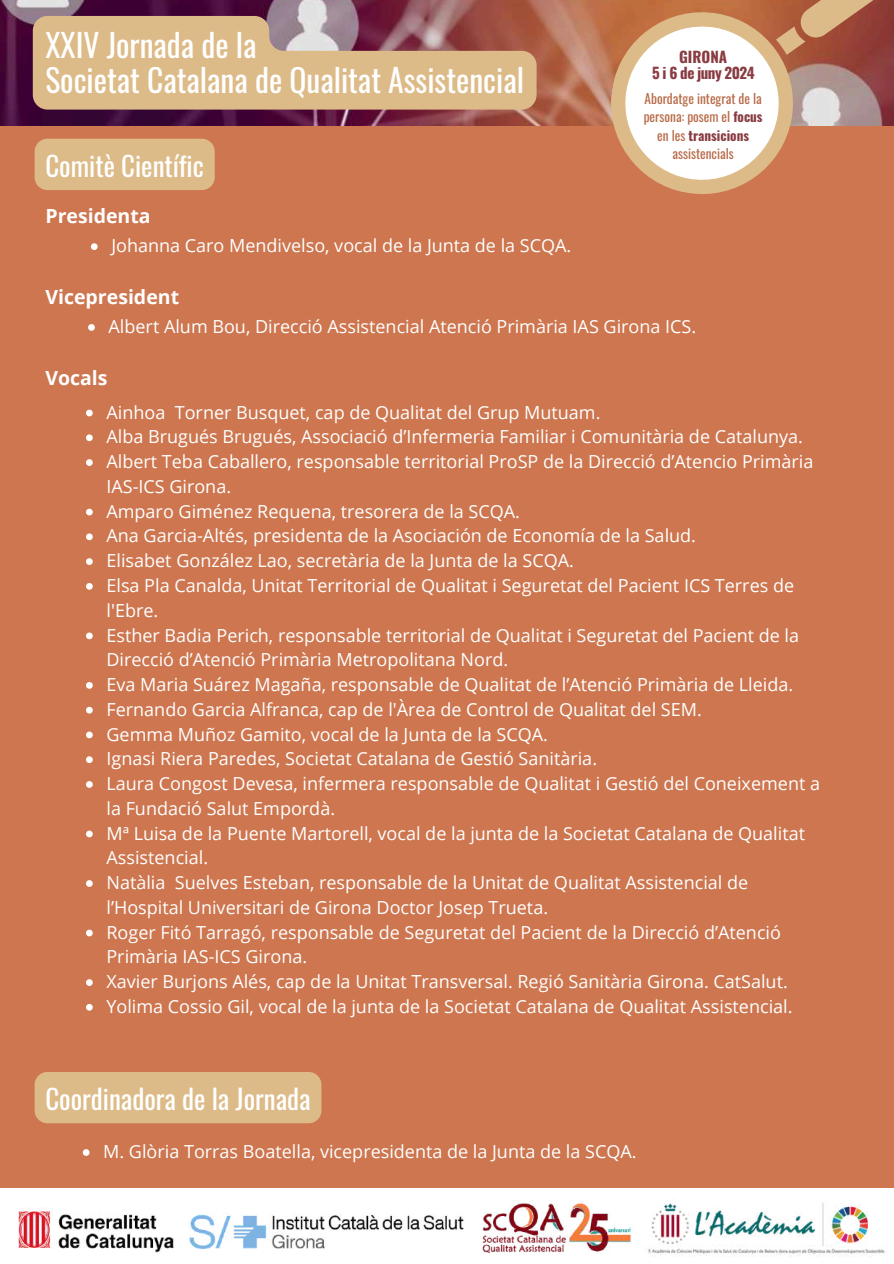
<style>
.page{position:relative;width:894px;height:1264px;background:#fff}
.page>*{position:absolute;margin:0;border:0;box-sizing:border-box;transform-origin:0 0}
.t1{font:31.5px/34.8px "Oswald";color:#fff}
.t2{font:27px "Oswald";color:#fff}
.t3{font:700 19.5px "Open Sans";color:#fff}
.t4{font:18px/24.8px "Open Sans";color:#fff}
.t5{font:700 15.15px/15.6px "Oswald";letter-spacing:-.035em;color:#893c42;text-align:center}
.t6{font:13.35px/18.6px "Oswald";color:#b86b49;text-align:center}
.s1{font-weight:700;color:#893c42}
</style>
<div class="page">
<div style="left:0;top:0;width:893px;height:1263px;background:#cd764f"></div>
<img style="left:0;top:0;width:893px;height:125px">
<svg style="left:33px;top:16px;width:503px;height:94px;fill:#db8"></svg>
<svg style="left:597px;top:0;width:291px;height:194px"></svg>
<div style="left:0;top:1188px;width:893px;height:75px;background:#fff"></div>
<div style="left:35px;top:139px;width:180px;height:51px;background:#db8;border-radius:13px"></div>
<svg style="left:86px;top:409px;width:7px;height:7px"></svg>
<svg style="left:86px;top:434px;width:7px;height:7px"></svg>
<svg style="left:86px;top:459px;width:7px;height:7px"></svg>
<svg style="left:86px;top:508px;width:7px;height:7px"></svg>
<svg style="left:86px;top:533px;width:7px;height:7px"></svg>
<svg style="left:86px;top:558px;width:7px;height:7px"></svg>
<svg style="left:86px;top:583px;width:7px;height:6px"></svg>
<svg style="left:86px;top:632px;width:7px;height:7px"></svg>
<svg style="left:86px;top:682px;width:7px;height:6px"></svg>
<svg style="left:86px;top:706px;width:7px;height:7px"></svg>
<svg style="left:86px;top:731px;width:7px;height:7px"></svg>
<svg style="left:86px;top:756px;width:7px;height:7px"></svg>
<svg style="left:86px;top:781px;width:7px;height:6px"></svg>
<svg style="left:86px;top:830px;width:7px;height:7px"></svg>
<svg style="left:86px;top:880px;width:7px;height:6px"></svg>
<svg style="left:86px;top:929px;width:7px;height:7px"></svg>
<svg style="left:86px;top:979px;width:7px;height:6px"></svg>
<svg style="left:86px;top:1004px;width:7px;height:6px"></svg>
<svg style="left:91px;top:243px;width:7px;height:7px"></svg>
<svg style="left:88px;top:324px;width:7px;height:7px"></svg>
<div style="left:35px;top:1071px;width:286px;height:52px;background:#db8;border-radius:13px"></div>
<svg style="left:83px;top:1149px;width:6px;height:6px"></svg>
<img style="left:18px;top:1208px;width:156px;height:45px">
<img style="left:189px;top:1213px;width:275px;height:37px">
<img style="left:482px;top:1202px;width:149px;height:52px">
<img style="left:648px;top:1202px;width:237px;height:55px">
<h1 class="t1" style="left:45px;top:27px;width:480px">XXIV Jornada de la<br>Societat Catalana de Qualitat Assistencial</h1>
<h2 class="t2" style="left:45px;top:144px;width:160px">Comitè Científic</h2>
<p class="t3" style="left:45px;top:202px;width:107px">Presidenta</p>
<p class="t4" style="left:111px;top:233px;width:461px">Johanna Caro Mendivelso, vocal de la Junta de la SCQA.</p>
<p class="t3" style="left:45px;top:283px;width:135px">Vicepresident</p>
<p class="t5" style="left:652px;top:48px;width:104px">GIRONA<br>5 i 6 de juny 2024</p>
<p class="t6" style="left:643px;top:88px;width:120px">Abordatge integrat de la persona: posem el <span class="s1">focus </span>en les <span class="s1">transicions </span>assistencials</p>
<p class="t4" style="left:109px;top:314px;width:589px">Albert Alum Bou, Direcció Assistencial Atenció Primària IAS Girona ICS.</p>
<p class="t3" style="left:45px;top:364px;width:64px">Vocals</p>
<p class="t4" style="left:106px;top:399px;width:715px">Ainhoa Torner Busquet, cap de Qualitat del Grup Mutuam.<br>Alba Brugués Brugués, Associació d’Infermeria Familiar i Comunitària de Catalunya.<br>Albert Teba Caballero, responsable territorial ProSP de la Direcció d’Atencio Primària IAS-ICS Girona.<br>Amparo Giménez Requena, tresorera de la SCQA.<br>Ana Garcia-Altés, presidenta de la Asociación de Economía de la Salud.<br>Elisabet González Lao, secretària de la Junta de la SCQA.<br>Elsa Pla Canalda, Unitat Territorial de Qualitat i Seguretat del Pacient ICS Terres de l'Ebre.<br>Esther Badia Perich, responsable territorial de Qualitat i Seguretat del Pacient de la Direcció d’Atenció Primària Metropolitana Nord.<br>Eva Maria Suárez Magaña, responsable de Qualitat de l’Atenció Primària de Lleida.<br>Fernando Garcia Alfranca, cap de l'Àrea de Control de Qualitat del SEM.<br>Gemma Muñoz Gamito, vocal de la Junta de la SCQA.<br>Ignasi Riera Paredes, Societat Catalana de Gestió Sanitària.<br>Laura Congost Devesa, infermera responsable de Qualitat i Gestió del Coneixement a la Fundació Salut Empordà.<br>Mª Luisa de la Puente Martorell, vocal de la junta de la Societat Catalana de Qualitat Assistencial.<br>Natàlia Suelves Esteban, responsable de la Unitat de Qualitat Assistencial de l’Hospital Universitari de Girona Doctor Josep Trueta.<br>Roger Fitó Tarragó, responsable de Seguretat del Pacient de la Direcció d’Atenció Primària IAS-ICS Girona.<br>Xavier Burjons Alés, cap de la Unitat Transversal. Regió Sanitària Girona. CatSalut.<br>Yolima Cossio Gil, vocal de la junta de la Societat Catalana de Qualitat Assistencial.</p>
<h2 class="t2" style="left:45px;top:1077px;width:266px">Coordinadora de la Jornada</h2>
<p class="t4" style="left:103px;top:1138px;width:534px">M. Glòria Torras Boatella, vicepresidenta de la Junta de la SCQA.</p>
</div>
